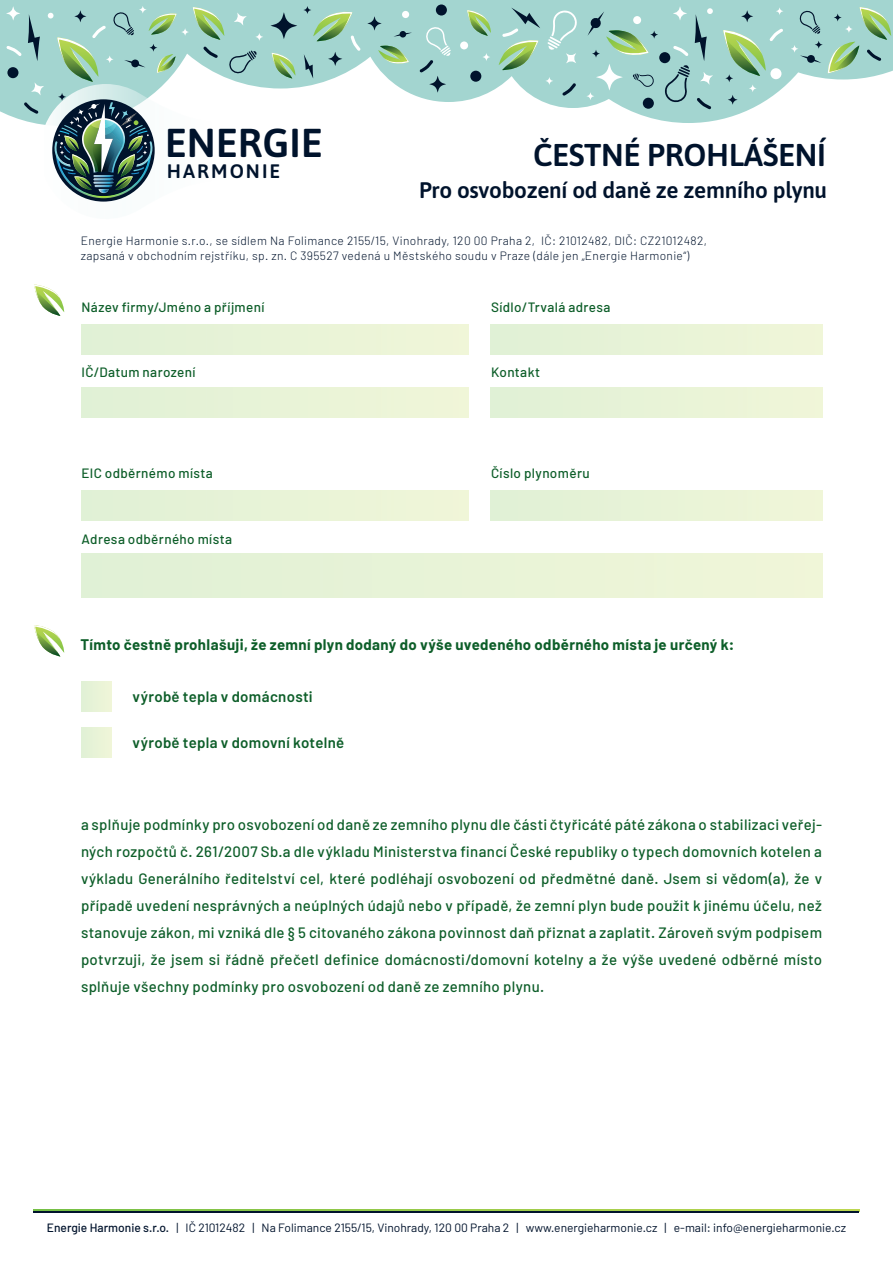
<style>
.page{position:relative;width:893px;height:1263px;background:#fff}
.page>*{position:absolute;margin:0;border:0;box-sizing:border-box;transform-origin:0 0}
.t1{font:600 40.35px "Asap";color:#00132c}
.t2{font:600 31.5px "Asap";letter-spacing:-.015em;color:#00132c}
.t3{font:600 22.5px "Asap";letter-spacing:-.015em;color:#00132c}
.t4{font:600 19.5px "Asap";letter-spacing:.105em;color:#00132c}
.t5{font:500 15px/27px "Barlow";letter-spacing:.02em;color:#0d5e29;text-align:justify}
.t6{font:700 15px "Barlow";letter-spacing:.02em;color:#0d5e29}
.t7{font:600 15px "Barlow";letter-spacing:.02em;color:#0d5e29}
.t8{font:500 13.5px "Barlow";letter-spacing:.025em;color:#0d5e29}
.t9{font:300 12px/15px "Barlow";letter-spacing:.03em;color:#00132c}
.t10{font:12px "Barlow";color:#00132c}
.s1{font-weight:500}
</style>
<div class="page">
<div style="left:81px;top:490px;width:387px;height:30px;background:#e8f3d7"></div>
<div style="left:490px;top:490px;width:332px;height:30px;background:#e8f3d7"></div>
<div style="left:81px;top:554px;width:741px;height:43px;background:#e8f3d7"></div>
<div style="left:81px;top:324px;width:387px;height:30px;background:#e8f3d7"></div>
<div style="left:490px;top:324px;width:332px;height:30px;background:#e8f3d7"></div>
<div style="left:81px;top:387px;width:387px;height:30px;background:#e8f3d7"></div>
<div style="left:490px;top:387px;width:332px;height:30px;background:#e8f3d7"></div>
<div style="left:81px;top:681px;width:30px;height:30px;background:#e8f3d7"></div>
<div style="left:81px;top:728px;width:30px;height:30px;background:#e8f3d7"></div>
<svg style="left:34px;top:1209px;width:825px;height:2px;background:#99cb4a"></svg>
<hr style="left:34px;top:1211px;width:825px;height:1px;background:#00132c">
<svg style="left:0;top:0;width:893px;height:123px;fill:#a3d5d0"></svg>
<div style="left:402px;top:11px;width:7px;height:7px;background:#fff;border-radius:50%"></div>
<div style="left:470px;top:71px;width:11px;height:11px;background:#00132c;border-radius:50%"></div>
<div style="left:436px;top:4px;width:11px;height:12px;background:#00132c;border-radius:50%"></div>
<div style="left:460px;top:41px;width:8px;height:8px;background:#fff;border-radius:50%"></div>
<svg style="left:393px;top:31px;width:19px;height:7px"></svg>
<svg style="left:270px;top:12px;width:27px;height:27px"></svg>
<svg style="left:367px;top:16px;width:15px;height:15px"></svg>
<svg style="left:482px;top:53px;width:8px;height:8px"></svg>
<svg style="left:545px;top:77px;width:8px;height:8px"></svg>
<svg style="left:562px;top:83px;width:14px;height:13px"></svg>
<svg style="left:272px;top:53px;width:23px;height:25px"></svg>
<svg style="left:467px;top:10px;width:24px;height:26px"></svg>
<svg style="left:378px;top:46px;width:31px;height:18px"></svg>
<svg style="left:303px;top:6px;width:58px;height:72px;background:#a0cdbd"></svg>
<svg style="left:499px;top:8px;width:41px;height:63px;background:#99c6ae"></svg>
<svg style="left:547px;top:9px;width:31px;height:54px;background:#b1dbd7"></svg>
<svg style="left:419px;top:26px;width:32px;height:67px;background:#9ecbc8"></svg>
<svg style="left:741px;top:10px;width:12px;height:12px"></svg>
<svg style="left:776px;top:7px;width:7px;height:8px"></svg>
<svg style="left:723px;top:29px;width:60px;height:76px;background:#a5d0ba"></svg>
<svg style="left:586px;top:6px;width:127px;height:103px;background:#9ccac3"></svg>
<svg style="left:791px;top:7px;width:100px;height:66px;background:#9bcab9"></svg>
<svg style="left:6px;top:6px;width:257px;height:196px"></svg>
<svg style="left:34px;top:284px;width:30px;height:32px"></svg>
<svg style="left:34px;top:625px;width:30px;height:31px"></svg>
<h1 class="t1" style="left:165px;top:114px;width:160px">ENERGIE</h1>
<h3 class="t4" style="left:167px;top:157px;width:115px">HARMONIE</h3>
<h2 class="t2" style="left:533px;top:133px;width:294px">ČESTNÉ PROHLÁŠENÍ</h2>
<h3 class="t3" style="left:419px;top:174px;width:410px">Pro osvobození od daně ze zemního plynu</h3>
<p class="t9" style="left:81px;top:233px;width:628px">Energie Harmonie s.r.o., se sídlem Na Folimance 2155/15, Vinohrady, 120 00 Praha 2, IČ: 21012482, DIČ: CZ21012482, zapsaná v obchodním rejstříku, sp. zn. C 395527 vedená u Městského soudu v Praze (dále jen „Energie Harmonie“)</p>
<p class="t8" style="left:82px;top:299px;width:184px">Název firmy/Jméno a příjmení</p>
<p class="t8" style="left:491px;top:299px;width:121px">Sídlo/Trvalá adresa</p>
<p class="t8" style="left:82px;top:364px;width:115px">IČ/Datum narození</p>
<p class="t8" style="left:491px;top:364px;width:50px">Kontakt</p>
<p class="t8" style="left:82px;top:465px;width:133px">EIC odběrnémo místa</p>
<p class="t8" style="left:491px;top:465px;width:100px">Číslo plynoměru</p>
<p class="t8" style="left:82px;top:530px;width:152px">Adresa odběrného místa</p>
<p class="t6" style="left:80px;top:636px;width:655px">Tímto čestně prohlašuji, že zemní plyn dodaný do výše uvedeného odběrného místa je určený k:</p>
<p class="t7" style="left:133px;top:687px;width:182px">výrobě tepla v domácnosti</p>
<p class="t7" style="left:133px;top:734px;width:213px">výrobě tepla v domovní kotelně</p>
<p class="t5" style="left:81px;top:811px;width:743px">a splňuje podmínky pro osvobození od daně ze zemního plynu dle části čtyřicáté páté zákona o stabilizaci veřej&shy;ných rozpočtů č. 261/2007 Sb.a dle výkladu Ministerstva financí České republiky o typech domovních kotelen a výkladu Generálního ředitelství cel, které podléhají osvobození od předmětné daně. Jsem si vědom(a), že v případě uvedení nesprávných a neúplných údajů nebo v případě, že zemní plyn bude použit k jinému účelu, než stanovuje zákon, mi vzniká dle § 5 citovaného zákona povinnost daň přiznat a zaplatit. Zároveň svým podpisem potvrzuji, že jsem si řádně přečetl definice domácnosti/domovní kotelny a že výše uvedené odběrné místo splňuje všechny podmínky pro osvobození od daně ze zemního plynu.</p>
<p class="t10" style="left:47px;top:1221px;width:801px"><span class="s1">Energie Harmonie s.r.o.</span> | IČ 21012482 | Na Folimance 2155/15, Vinohrady, 120 00 Praha 2 | www.energieharmonie.cz | e-mail: info@energieharmonie.cz</p>
</div>
